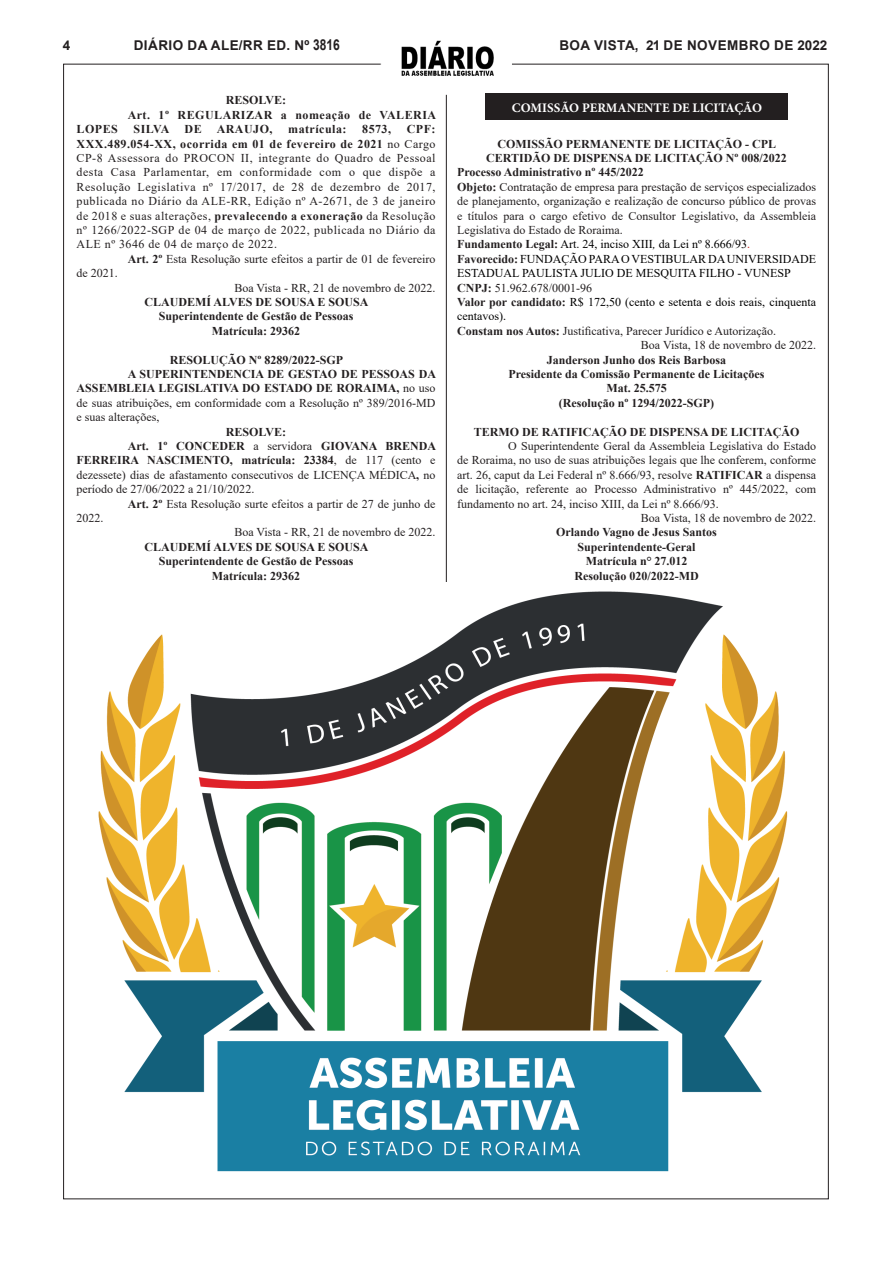
<style>
.page{position:relative;width:893px;height:1263px;background:#fff}
.page>*{position:absolute;margin:0;border:0;box-sizing:border-box;transform-origin:0 0}
.t1{font:700 13.5px "Arial";letter-spacing:.035em;color:#231f20}
.t2{font:700 13.05px "Minion Pro";color:#fff}
.DIARIO{font:12px/14.4px "Times New Roman";color:#231f20;text-align:justify}
.CENTRO{font:700 12px/14.4px "Times New Roman";color:#231f20;text-align:center}
.t3{font:12px/14.4px "Times New Roman";color:#000}
.Normal__Web{font:12px/14.4px "Times New Roman";color:#231f20;text-align:justify}
.List_Paragraph{font:12px "Times New Roman";color:#231f20}
.CENTRO-2{font:700 12px "Times New Roman";letter-spacing:.04em;color:#231f20}
.Normal_Negrito{font:700 12px "Times New Roman";color:#231f20}
.s1{font-size:15px}
.s2{font-weight:700}
.s3{font-weight:700;color:#231f20}
.s4{font-style:italic}
.s5{color:#c9211e}
</style>
<div class="page">
<img style="left:401px;top:41px;width:93px;height:35px">
<hr style="left:446px;top:95px;width:1px;height:1091px;background:#231f20">
<div style="left:485px;top:93px;width:303px;height:27px;background:#231f20"></div>
<img style="left:98px;top:583px;width:690px;height:603px">
<p class="t1" style="left:63px;top:36px;width:9px">4</p>
<p class="t1" style="left:134px;top:36px;width:207px">DIÁRIO DA ALE/RR ED. Nº <span class="s1">3816</span></p>
<p class="t1" style="left:559px;top:35px;width:269px">BOA VISTA, 21 DE NOVEMBRO DE 2022</p>
<p class="CENTRO" style="left:226px;top:93px;width:62px">RESOLVE:</p>
<p class="CENTRO-2" style="left:128px;top:106px;width:310px">Art. 1º REGULARIZAR a nomeação de VALERIA</p>
<p class="CENTRO" style="left:77px;top:122px;width:43px">LOPES</p>
<p class="CENTRO" style="left:134px;top:122px;width:37px">SILVA</p>
<p class="CENTRO" style="left:185px;top:122px;width:19px">DE</p>
<p class="CENTRO" style="left:217px;top:122px;width:57px">ARAUJO,</p>
<p class="CENTRO-2" style="left:288px;top:121px;width:60px">matrícula:</p>
<p class="CENTRO" style="left:362px;top:122px;width:30px">8573,</p>
<p class="DIARIO" style="left:77px;top:122px;width:360px;text-indent:330px"><span class="s2">CPF:<br>XXX.489.054-XX, ocorrida em 01 de fevereiro de 2021</span> no Cargo CP-8 Assessora do PROCON II, integrante do Quadro de Pessoal desta Casa Parlamentar, em conformidade com o que dispõe a Resolução Legislativa nº 17/2017, de 28 de dezembro de 2017, publicada no Diário da ALE-RR, Edição nº A-2671, de 3 de janeiro de 2018 e suas alterações, <span class="s2">prevalecendo a exoneração</span> da Resolução nº 1266/2022-SGP de 04 de março de 2022, publicada no Diário da ALE nº 3646 de 04 de março de 2022.</p>
<p class="DIARIO" style="left:128px;top:251px;width:309px"><span class="s2">Art. 2º</span> Esta Resolução surte efeitos a partir de 01 de fevereiro</p>
<p class="DIARIO" style="left:77px;top:266px;width:43px">de 2021.</p>
<p class="DIARIO" style="left:234px;top:280px;width:203px">Boa Vista - RR, 21 de novembro de 2022.</p>
<p class="CENTRO" style="left:144px;top:294px;width:225px">CLAUDEMÍ ALVES DE SOUSA E SOUSA</p>
<p class="CENTRO" style="left:159px;top:309px;width:196px">Superintendente de Gestão de Pessoas</p>
<p class="CENTRO" style="left:212px;top:323px;width:90px">Matrícula: 29362</p>
<p class="CENTRO" style="left:170px;top:352px;width:175px">RESOLUÇÃO Nº 8289/2022-SGP</p>
<p class="DIARIO" style="left:77px;top:366px;width:361px;text-indent:51px"><span class="s2">A SUPERINTENDENCIA DE GESTAO DE PESSOAS DA ASSEMBLEIA LEGISLATIVA DO ESTADO DE RORAIMA,</span> no uso de suas atribuições, em conformidade com a Resolução nº 389/2016-MD e suas alterações,</p>
<p class="CENTRO" style="left:226px;top:424px;width:62px">RESOLVE:</p>
<p class="Normal__Web" style="left:77px;top:438px;width:361px;text-indent:51px"><span class="s2">Art. 1º CONCEDER</span> a servidora <span class="s2">GIOVANA BRENDA FERREIRA NASCIMENTO, matrícula: 23384</span>, de 117 (cento e dezessete) dias de afastamento consecutivos de LICENÇA MÉDICA<span class="s2">,</span> no período de 27/06/2022 a 21/10/2022.</p>
<p class="DIARIO" style="left:128px;top:496px;width:309px"><span class="s2">Art. 2º</span> Esta Resolução surte efeitos a partir de 27 de junho de</p>
<p class="DIARIO" style="left:77px;top:510px;width:28px">2022.</p>
<p class="DIARIO" style="left:234px;top:525px;width:203px">Boa Vista - RR, 21 de novembro de 2022.</p>
<p class="CENTRO" style="left:144px;top:539px;width:225px">CLAUDEMÍ ALVES DE SOUSA E SOUSA</p>
<p class="CENTRO" style="left:159px;top:554px;width:196px">Superintendente de Gestão de Pessoas</p>
<p class="CENTRO" style="left:212px;top:568px;width:90px">Matrícula: 29362</p>
<p class="t2" style="left:512px;top:98px;width:252px">COMISSÃO PERMANENTE DE LICITAÇÃO</p>
<p class="CENTRO" style="left:497px;top:136px;width:280px">COMISSÃO PERMANENTE DE LICITAÇÃO - CPL</p>
<p class="CENTRO" style="left:486px;top:150px;width:302px">CERTIDÃO DE DISPENSA DE LICITAÇÃO Nº 008/2022</p>
<p class="Normal_Negrito" style="left:457px;top:164px;width:188px">Processo Administrativo nº 445/2022</p>
<p class="DIARIO" style="left:457px;top:179px;width:360px"><span class="s2">Objeto:</span> Contratação de empresa para prestação de serviços especializados de planejamento, organização e realização de concurso público de provas e títulos para o cargo efetivo de Consultor Legislativo, da Assembleia Legislativa do Estado de Roraima.</p>
<p class="t3" style="left:457px;top:237px;width:295px"><span class="s3">Fundamento Legal:</span> Art. 24, inciso XIII<span class="s4">,</span> da Lei nº 8.666/93<span class="s5">.</span></p>
<p class="t3" style="left:457px;top:251px;width:360px"><span class="s3">Favorecido:</span> FUNDAÇÃO PARA O VESTIBULAR DA UNIVERSIDADE<br>ESTADUAL PAULISTA JULIO DE MESQUITA FILHO - VUNESP</p>
<p class="DIARIO" style="left:457px;top:280px;width:136px"><span class="s2">CNPJ:</span> 51.962.678/0001-96</p>
<p class="t3" style="left:457px;top:294px;width:360px"><span class="s3">Valor por candidato:</span> R$ 172,50 (cento e setenta e dois reais, cinquenta centavos).</p>
<p class="DIARIO" style="left:457px;top:323px;width:320px"><span class="s2">Constam nos Autos:</span> Justificativa, Parecer Jurídico e Autorização.</p>
<p class="List_Paragraph" style="left:641px;top:337px;width:177px">Boa Vista, 18 de novembro de 2022.</p>
<p class="CENTRO" style="left:547px;top:352px;width:181px">Janderson Junho dos Reis Barbosa</p>
<p class="CENTRO" style="left:508px;top:366px;width:258px">Presidente da Comissão Permanente de Licitações</p>
<p class="CENTRO" style="left:606px;top:381px;width:62px">Mat. 25.575</p>
<p class="CENTRO" style="left:559px;top:395px;width:157px">(Resolução nº 1294/2022-SGP)</p>
<p class="CENTRO" style="left:474px;top:424px;width:327px">TERMO DE RATIFICAÇÃO DE DISPENSA DE LICITAÇÃO</p>
<p class="DIARIO" style="left:457px;top:438px;width:360px;text-indent:51px">O Superintendente Geral da Assembleia Legislativa do Estado de Roraima, no uso de suas atribuições legais que lhe conferem, conforme art. 26, caput da Lei Federal nº 8.666/93, resolve <span class="s2">RATIFICAR</span> a dispensa de licitação, referente ao Processo Administrativo nº 445/2022, com fundamento no art. 24, inciso XIII, da Lei nº 8.666/93.</p>
<p class="List_Paragraph" style="left:641px;top:509px;width:177px">Boa Vista, 18 de novembro de 2022.</p>
<p class="CENTRO" style="left:556px;top:525px;width:162px">Orlando Vagno de Jesus Santos<br>Superintendente-Geral<br>Matrícula n° 27.012</p>
<p class="CENTRO" style="left:574px;top:568px;width:126px">Resolução 020/2022-MD</p>
</div>
